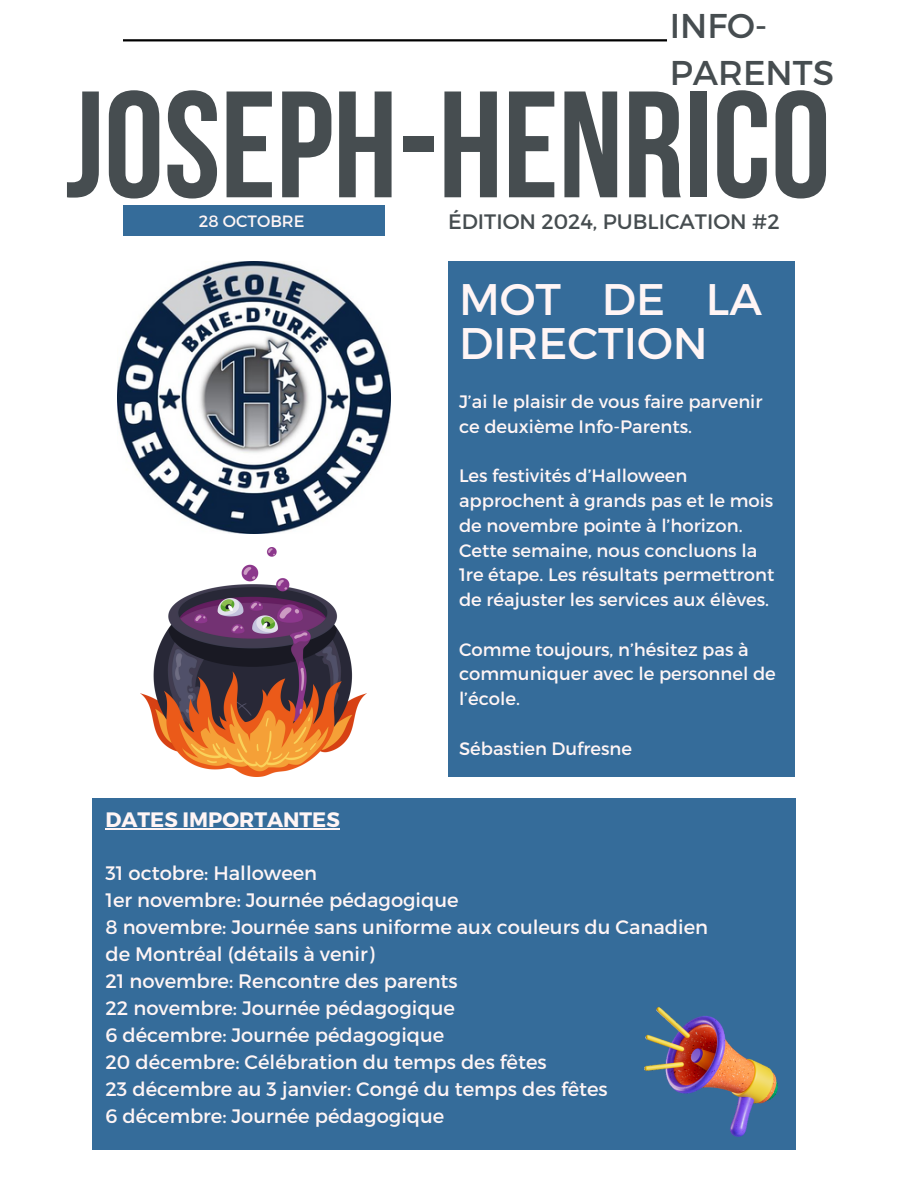
<style>
.page{position:relative;width:918px;height:1188px;background:#fff}
.page>*{position:absolute;margin:0;border:0;box-sizing:border-box;transform-origin:0 0}
.t1{font:151.2px "Bebas Neue Cyrillic";color:#464d50}
.t2{font:44.25px/43.8px "Montserrat";color:#fff5f5}
.t3{font:34.35px/47.2px "Montserrat";color:#464d50}
.t4{font:20.85px "Montserrat";color:#464d50}
.t5{font:700 20.85px "Montserrat";color:#fff5f5}
.t6{font:19.5px/27px "Montserrat";color:#fff5f5}
.t7{font:18px/24.8px "Montserrat";color:#fff5f5}
.t8{font:16.35px "Montserrat";color:#fff5f5}
</style>
<div class="page">
<hr style="left:123px;top:39px;width:544px;height:2px;background:#000">
<div style="left:123px;top:205px;width:262px;height:31px;background:#356c9a"></div>
<div style="left:448px;top:261px;width:347px;height:516px;background:#356c9a"></div>
<div style="left:92px;top:798px;width:703px;height:352px;background:#356c9a"></div>
<hr style="left:105px;top:829px;width:235px;height:1px;background:#fff5f5">
<img style="left:645px;top:1007px;width:132px;height:130px">
<img style="left:118px;top:261px;width:272px;height:273px">
<img style="left:141px;top:547px;width:226px;height:230px">
<h2 class="t3" style="left:670px;top:0;width:166px">INFO-<br>PARENTS</h2>
<h3 class="t1" style="left:65px;top:84px;width:767px">JOSEPH-HENRICO</h3>
<p class="t8" style="left:199px;top:211px;width:107px">28 OCTOBRE</p>
<p class="t4" style="left:448px;top:208px;width:333px">ÉDITION 2024, PUBLICATION #2</p>
<p class="t2" style="left:459px;top:276px;width:305px">MOT DE LA<br>DIRECTION</p>
<p class="t7" style="left:459px;top:388px;width:305px">J’ai le plaisir de vous faire parvenir ce deuxième Info-Parents.</p>
<p class="t7" style="left:459px;top:463px;width:316px">Les festivités d’Halloween approchent à grands pas et le mois de novembre pointe à l’horizon.</p>
<h4 class="t7" style="left:459px;top:537px;width:317px">Cette semaine, nous concluons la<br>1re étape. Les résultats permettront de réajuster les services aux élèves.</h4>
<h6 class="t7" style="left:459px;top:636px;width:318px">Comme toujours, n’hésitez pas à communiquer avec le personnel de l’école.</h6>
<p class="t7" style="left:459px;top:735px;width:175px">Sébastien Dufresne</p>
<h1 class="t5" style="left:105px;top:806px;width:236px">DATES IMPORTANTES</h1>
<p class="t6" style="left:105px;top:859px;width:604px">31 octobre: Halloween<br>1er novembre: Journée pédagogique<br>8 novembre: Journée sans uniforme aux couleurs du Canadien de Montréal (détails à venir)<br>21 novembre: Rencontre des parents<br>22 novembre: Journée pédagogique<br>6 décembre: Journée pédagogique<br>20 décembre: Célébration du temps des fêtes<br>23 décembre au 3 janvier: Congé du temps des fêtes<br>6 décembre: Journée pédagogique</p>
</div>
